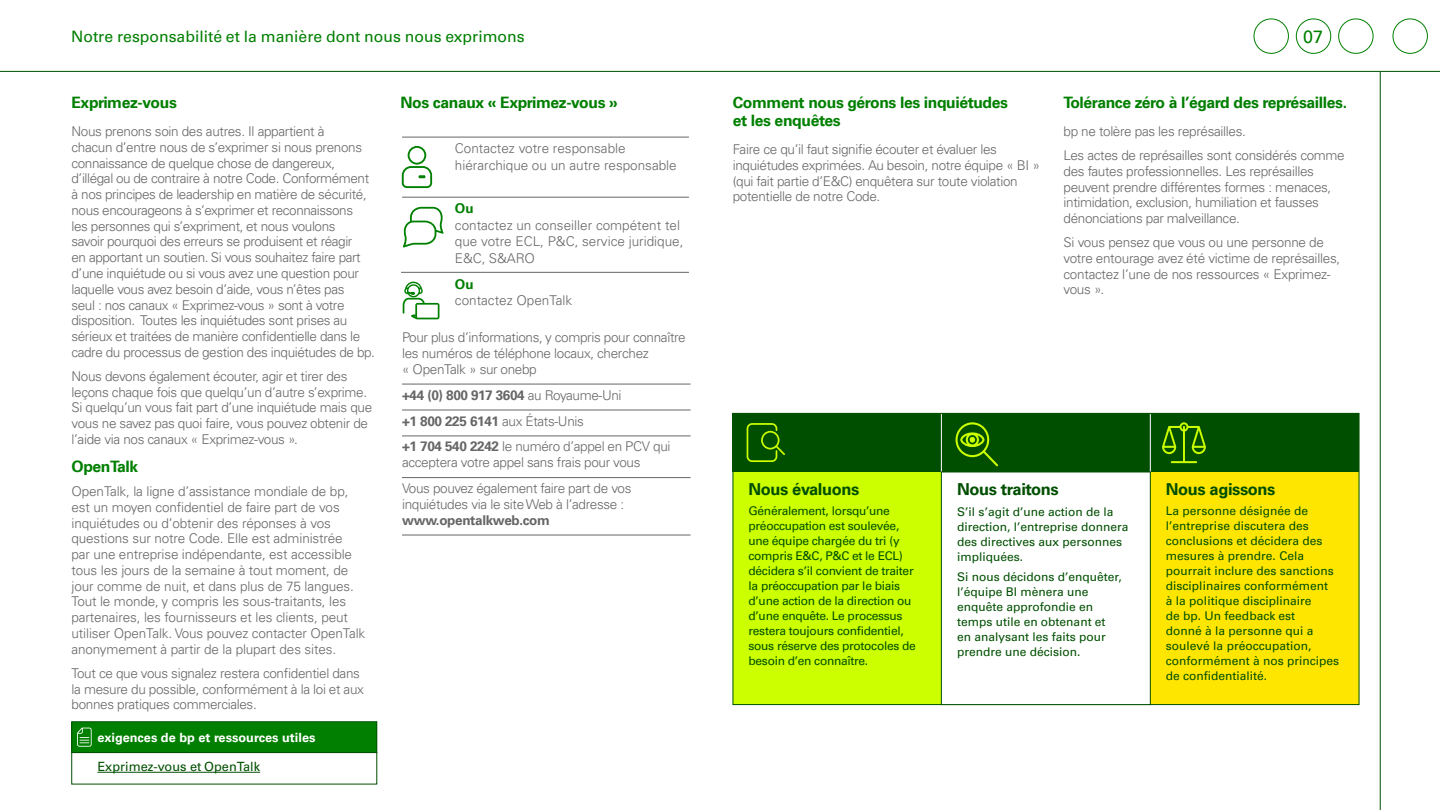
<style>
.page{position:relative;width:1440px;height:810px;background:#fff}
.page>*{position:absolute;margin:0;border:0;box-sizing:border-box;transform-origin:0 0}
.t1{font:18px "Universfor BP";color:#007f00}
.t2{font:700 16.5px "Universfor BP";letter-spacing:-.025em;color:#004f00}
.t3{font:700 15.75px/18px "Universfor BP";letter-spacing:-.025em;color:#007f00}
.t4{font:15.75px "Universfor BP";color:#007f00}
.t5{font:300 13.5px/15.8px "Universfor BP";letter-spacing:-.025em;color:#666}
.t6{font:300 13.5px/16.5px "Universfor BP";color:#666}
.t7{font:700 13.5px "Universfor BP";letter-spacing:-.025em;color:#666}
.t8{font:700 13.5px "Universfor BP";color:#007f00}
.t9{font:700 12.75px "Universfor BP";color:#fff}
.t10{font:12.75px "Universfor BP";color:#004f00}
.t11{font:12px/15px "Universfor BP";color:#004f00}
.t12{font:12px/15px "Universfor BP";letter-spacing:-.025em;color:#004f00}
.s1{font-weight:700}
</style>
<div class="page">
<hr style="left:402px;top:384px;width:289px;height:1px;background:#666">
<hr style="left:402px;top:410px;width:289px;height:1px;background:#666">
<hr style="left:402px;top:436px;width:289px;height:1px;background:#666">
<hr style="left:402px;top:477px;width:289px;height:1px;background:#666">
<hr style="left:402px;top:535px;width:289px;height:1px;background:#666">
<svg style="left:402px;top:146px;width:30px;height:42px"></svg>
<hr style="left:401px;top:272px;width:288px;height:1px;background:#666">
<hr style="left:402px;top:197px;width:287px;height:1px;background:#666">
<hr style="left:402px;top:137px;width:287px;height:1px;background:#666">
<svg style="left:403px;top:207px;width:41px;height:41px"></svg>
<svg style="left:403px;top:281px;width:36px;height:38px"></svg>
<hr style="left:97px;top:772px;width:163px;height:1px;background:#004f00">
<div style="left:72px;top:722px;width:305px;height:31px;background:#007f00"></div>
<div style="left:72px;top:722px;width:305px;height:31px;border:1px solid #004f00"></div>
<svg style="left:77px;top:728px;width:15px;height:19px"></svg>
<div style="left:733px;top:472px;width:208px;height:233px;background:#cf0"></div>
<div style="left:1150px;top:472px;width:209px;height:233px;background:#ffe600"></div>
<div style="left:733px;top:413px;width:626px;height:59px;background:#004f00"></div>
<svg style="left:1162px;top:422px;width:44px;height:41px"></svg>
<svg style="left:956px;top:422px;width:42px;height:44px"></svg>
<svg style="left:747px;top:423px;width:38px;height:39px"></svg>
<hr style="left:1150px;top:413px;width:1px;height:59px;background:#fff">
<hr style="left:941px;top:413px;width:1px;height:59px;background:#fff">
<div style="left:941px;top:472px;width:210px;height:233px;border:1px solid #004f00"></div>
<div style="left:1393px;top:19px;width:35px;height:35px;border:1px solid #007f00;border-radius:50%"></div>
<div style="left:1338px;top:19px;width:35px;height:35px;border:1px solid #007f00;border-radius:50%"></div>
<div style="left:1254px;top:19px;width:35px;height:35px;border:1px solid #007f00;border-radius:50%"></div>
<div style="left:1296px;top:19px;width:35px;height:35px;border:1px solid #007f00;border-radius:50%"></div>
<hr style="left:0;top:71px;width:1440px;height:1px;background:#004f00">
<hr style="left:1380px;top:72px;width:1px;height:738px;background:#004f00">
<p class="t4" style="left:71px;top:27px;width:455px">Notre responsabilité et la manière dont nous nous exprimons</p>
<p class="t3" style="left:72px;top:93px;width:107px">Exprimez-vous</p>
<p class="t5" style="left:72px;top:124px;width:305px">Nous prenons soin des autres. Il appartient à<br>chacun d’entre nous de s’exprimer si nous prenons connaissance de quelque chose de dangereux, d’illégal ou de contraire à notre Code. Conformément à nos principes de leadership en matière de sécurité, nous encourageons à s’exprimer et reconnaissons<br>les personnes qui s’expriment, et nous voulons<br>savoir pourquoi des erreurs se produisent et réagir<br>en apportant un soutien. Si vous souhaitez faire part d’une inquiétude ou si vous avez une question pour laquelle vous avez besoin d’aide, vous n’êtes pas<br>seul : nos canaux « Exprimez-vous » sont à votre disposition. Toutes les inquiétudes sont prises au sérieux et traitées de manière confidentielle dans le cadre du processus de gestion des inquiétudes de bp.</p>
<p class="t5" style="left:72px;top:368px;width:302px">Nous devons également écouter, agir et tirer des leçons chaque fois que quelqu’un d’autre s’exprime.<br>Si quelqu’un vous fait part d’une inquiétude mais que vous ne savez pas quoi faire, vous pouvez obtenir de l’aide via nos canaux « Exprimez-vous ».</p>
<p class="t3" style="left:72px;top:458px;width:68px">OpenTalk</p>
<p class="t5" style="left:72px;top:484px;width:295px">OpenTalk, la ligne d’assistance mondiale de bp, est un moyen confidentiel de faire part de vos inquiétudes ou d’obtenir des réponses à vos questions sur notre Code. Elle est administrée<br>par une entreprise indépendante, est accessible tous les jours de la semaine à tout moment, de jour comme de nuit, et dans plus de 75 langues.<br>Tout le monde, y compris les sous-traitants, les partenaires, les fournisseurs et les clients, peut utiliser OpenTalk. Vous pouvez contacter OpenTalk anonymement à partir de la plupart des sites.</p>
<p class="t5" style="left:72px;top:665px;width:294px">Tout ce que vous signalez restera confidentiel dans la mesure du possible, conformément à la loi et aux bonnes pratiques commerciales.</p>
<p class="t9" style="left:97px;top:730px;width:220px">exigences de bp et ressources utiles</p>
<p class="t10" style="left:97px;top:759px;width:164px">Exprimez-vous et OpenTalk</p>
<p class="t3" style="left:400px;top:93px;width:219px">Nos canaux « Exprimez-vous »</p>
<p class="t6" style="left:455px;top:140px;width:223px">Contactez votre responsable hiérarchique ou un autre responsable</p>
<p class="t8" style="left:455px;top:201px;width:20px">Ou</p>
<p class="t6" style="left:455px;top:217px;width:230px">contactez un conseiller compétent tel que votre ECL, P&amp;C, service juridique,<br>E&amp;C, S&amp;ARO</p>
<p class="t8" style="left:455px;top:276px;width:20px">Ou</p>
<p class="t6" style="left:455px;top:292px;width:119px">contactez OpenTalk</p>
<p class="t5" style="left:402px;top:329px;width:285px">Pour plus d’informations, y compris pour connaître les numéros de téléphone locaux, cherchez<br>« OpenTalk » sur onebp</p>
<p class="t5" style="left:402px;top:382px;width:270px;line-height:26px"><span class="s1">+44 (0) 800 917 3604</span> au Royaume-Uni<br><span class="s1">+1 800 225 6141</span> aux États-Unis<br><span class="s1">+1 704 540 2242</span> le numéro d’appel en PCV qui</p>
<p class="t5" style="left:402px;top:449px;width:240px;line-height:26px">acceptera votre appel sans frais pour vous<br>Vous pouvez également faire part de vos</p>
<p class="t5" style="left:402px;top:496px;width:224px">inquiétudes via le site Web à l’adresse :</p>
<p class="t7" style="left:402px;top:512px;width:149px">www.opentalkweb.com</p>
<p class="t3" style="left:733px;top:93px;width:277px">Comment nous gérons les inquiétudes et les enquêtes</p>
<p class="t5" style="left:733px;top:142px;width:309px">Faire ce qu’il faut signifie écouter et évaluer les inquiétudes exprimées. Au besoin, notre équipe « BI » (qui fait partie d’E&amp;C) enquêtera sur toute violation potentielle de notre Code.</p>
<h1 class="t1" style="left:1303px;top:26px;width:22px">07</h1>
<p class="t3" style="left:1064px;top:93px;width:285px">Tolérance zéro à l’égard des représailles.</p>
<p class="t5" style="left:1064px;top:119px;width:283px;line-height:24px">bp ne tolère pas les représailles.<br>Les actes de représailles sont considérés comme</p>
<p class="t5" style="left:1064px;top:163px;width:269px">des fautes professionnelles. Les représailles peuvent prendre différentes formes : menaces, intimidation, exclusion, humiliation et fausses dénonciations par malveillance.</p>
<p class="t5" style="left:1064px;top:235px;width:278px">Si vous pensez que vous ou une personne de votre entourage avez été victime de représailles, contactez l’une de nos ressources « Exprimez&shy;vous ».</p>
<p class="t2" style="left:749px;top:480px;width:112px">Nous évaluons</p>
<p class="t12" style="left:749px;top:504px;width:169px">Généralement, lorsqu’une préoccupation est soulevée, une équipe chargée du tri (y compris E&amp;C, P&amp;C et le ECL) décidera s’il convient de traiter la préoccupation par le biais d’une action de la direction ou d’une enquête. Le processus restera toujours confidentiel, sous réserve des protocoles de besoin d’en connaître.</p>
<p class="t2" style="left:957px;top:480px;width:103px">Nous traitons</p>
<p class="t11" style="left:957px;top:504px;width:173px">S’il s’agit d’une action de la direction, l’entreprise donnera des directives aux personnes impliquées.</p>
<p class="t11" style="left:957px;top:569px;width:166px">Si nous décidons d’enquêter, l’équipe BI mènera une enquête approfondie en temps utile en obtenant et en analysant les faits pour prendre une décision.</p>
<p class="t2" style="left:1166px;top:479px;width:111px">Nous agissons</p>
<p class="t11" style="left:1166px;top:503px;width:175px">La personne désignée de l’entreprise discutera des conclusions et décidera des mesures à prendre. Cela pourrait inclure des sanctions disciplinaires conformément<br>à la politique disciplinaire<br>de bp. Un feedback est<br>donné à la personne qui a soulevé la préoccupation, conformément à nos principes de confidentialité.</p>
</div>
